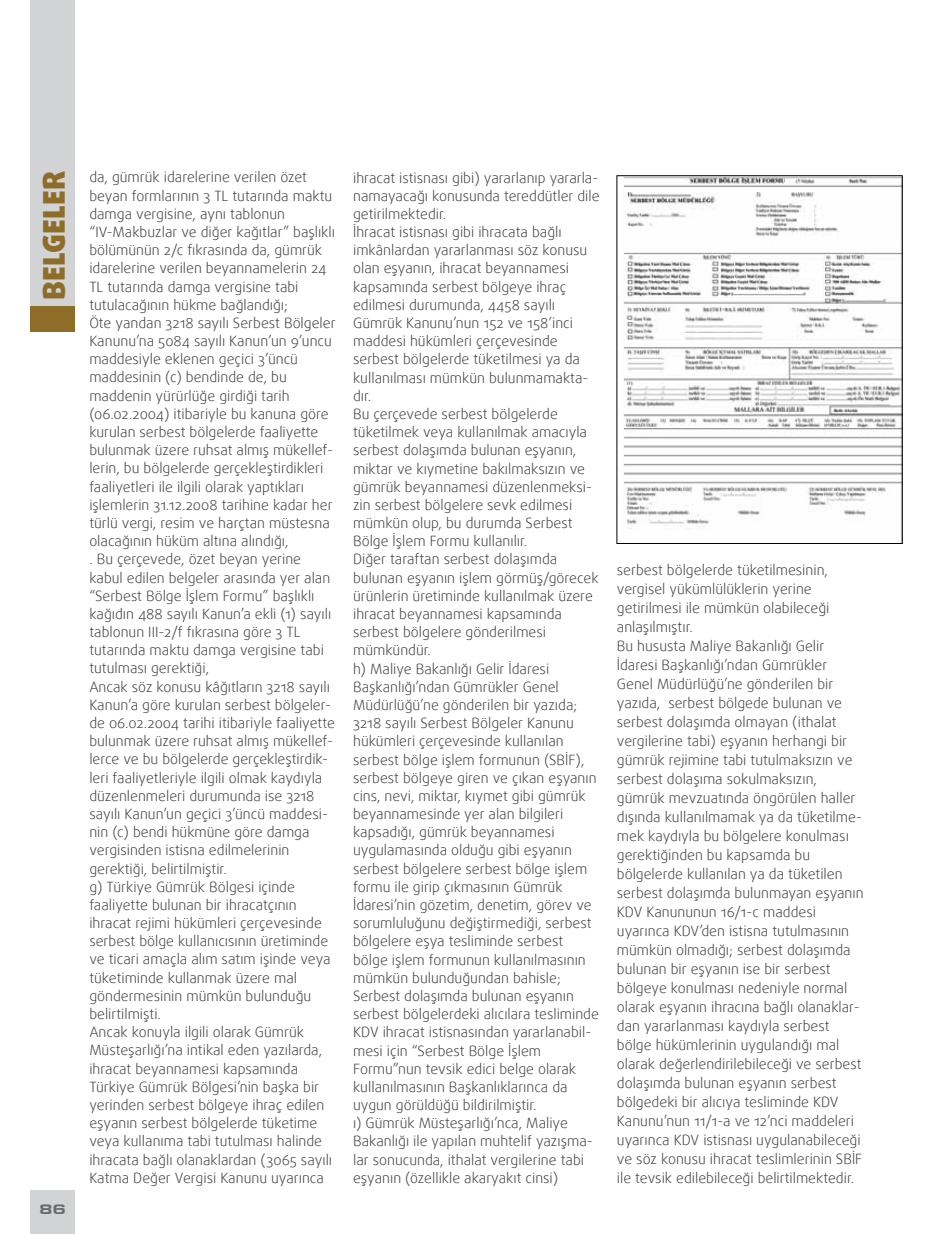
<style>
.page{position:relative;width:936px;height:1234px;background:#fff}
.page>*{position:absolute;margin:0;border:0;box-sizing:border-box;transform-origin:0 0}
.t1{font:900 30px "Daxline Pro";color:#8e6d29}
.t2{font:300 14.25px/18.1px "Daxline Pro";color:#414042}
.t3{font:14.25px "Eurostil Ext T Black";color:#696a6d}
</style>
<div class="page">
<div style="left:30px;top:0;width:45px;height:306px;background:#d1d3d4"></div>
<div style="left:30px;top:306px;width:45px;height:26px;background:#8e6d29"></div>
<img style="left:623px;top:177px;width:277px;height:352px">
<div style="left:30px;top:1190px;width:45px;height:43px;background:#d1d3d4"></div>
<p class="t1" style="left:33px;top:300px;width:129px;rotate:-90deg">belgeler</p>
<p class="t2" style="left:353px;top:168px;width:248px">ihracat istisnası gibi) yararlanıp yararla&shy;namayacağı konusunda tereddütler dile getirilmektedir.<br>İhracat istisnası gibi ihracata bağlı imkânlardan yararlanması söz konusu olan eşyanın, ihracat beyannamesi kapsamında serbest bölgeye ihraç edilmesi durumunda, 4458 sayılı Gümrük Kanunu’nun 152 ve 158’inci maddesi hükümleri çerçevesinde serbest bölgelerde tüketilmesi ya da kullanılması mümkün bulunmamakta&shy;dır.<br>Bu çerçevede serbest bölgelerde tüketilmek veya kullanılmak amacıyla serbest dolaşımda bulunan eşyanın, miktar ve kıymetine bakılmaksızın ve gümrük beyannamesi düzenlenmeksi&shy;zin serbest bölgelere sevk edilmesi mümkün olup, bu durumda Serbest Bölge İşlem Formu kullanılır.<br>Diğer taraftan serbest dolaşımda bulunan eşyanın işlem görmüş/görecek ürünlerin üretiminde kullanılmak üzere ihracat beyannamesi kapsamında serbest bölgelere gönderilmesi mümkündür.<br>h) Maliye Bakanlığı Gelir İdaresi Başkanlığı’ndan Gümrükler Genel Müdürlüğü’ne gönderilen bir yazıda; 3218 sayılı Serbest Bölgeler Kanunu hükümleri çerçevesinde kullanılan serbest bölge işlem formunun (SBİF), serbest bölgeye giren ve çıkan eşyanın cins, nevi, miktar, kıymet gibi gümrük beyannamesinde yer alan bilgileri kapsadığı, gümrük beyannamesi uygulamasında olduğu gibi eşyanın serbest bölgelere serbest bölge işlem formu ile girip çıkmasının Gümrük İdaresi’nin gözetim, denetim, görev ve sorumluluğunu değiştirmediği, serbest bölgelere eşya tesliminde serbest bölge işlem formunun kullanılmasının mümkün bulunduğundan bahisle; Serbest dolaşımda bulunan eşyanın serbest bölgelerdeki alıcılara tesliminde KDV ihracat istisnasından yararlanabil&shy;mesi için “Serbest Bölge İşlem Formu”nun tevsik edici belge olarak kullanılmasının Başkanlıklarınca da uygun görüldüğü bildirilmiştir.<br>ı) Gümrük Müsteşarlığı’nca, Maliye Bakanlığı ile yapılan muhtelif yazışma&shy;lar sonucunda, ithalat vergilerine tabi eşyanın (özellikle akaryakıt cinsi)</p>
<p class="t2" style="left:89px;top:168px;width:248px">da, gümrük idarelerine verilen özet beyan formlarının 3 TL tutarında maktu damga vergisine, aynı tablonun “IV-Makbuzlar ve diğer kağıtlar” başlıklı bölümünün 2/c fıkrasında da, gümrük idarelerine verilen beyannamelerin 24<br>TL tutarında damga vergisine tabi tutulacağının hükme bağlandığı;<br>Öte yandan 3218 sayılı Serbest Bölgeler Kanunu’na 5084 sayılı Kanun’un 9’uncu maddesiyle eklenen geçici 3’üncü maddesinin (c) bendinde de, bu maddenin yürürlüğe girdiği tarih (06.02.2004) itibariyle bu kanuna göre kurulan serbest bölgelerde faaliyette bulunmak üzere ruhsat almış mükellef&shy;lerin, bu bölgelerde gerçekleştirdikleri faaliyetleri ile ilgili olarak yaptıkları işlemlerin 31.12.2008 tarihine kadar her türlü vergi, resim ve harçtan müstesna olacağının hüküm altına alındığı,<br>. Bu çerçevede, özet beyan yerine kabul edilen belgeler arasında yer alan “Serbest Bölge İşlem Formu” başlıklı kağıdın 488 sayılı Kanun’a ekli (1) sayılı tablonun III-2/f fıkrasına göre 3 TL tutarında maktu damga vergisine tabi tutulması gerektiği,<br>Ancak söz konusu kâğıtların 3218 sayılı Kanun’a göre kurulan serbest bölgeler&shy;de 06.02.2004 tarihi itibariyle faaliyette bulunmak üzere ruhsat almış mükellef&shy;lerce ve bu bölgelerde gerçekleştirdik&shy;leri faaliyetleriyle ilgili olmak kaydıyla düzenlenmeleri durumunda ise 3218 sayılı Kanun’un geçici 3’üncü maddesi&shy;nin (c) bendi hükmüne göre damga vergisinden istisna edilmelerinin gerektiği, belirtilmiştir.<br>g) Türkiye Gümrük Bölgesi içinde faaliyette bulunan bir ihracatçının ihracat rejimi hükümleri çerçevesinde serbest bölge kullanıcısının üretiminde ve ticari amaçla alım satım işinde veya tüketiminde kullanmak üzere mal göndermesinin mümkün bulunduğu belirtilmişti.<br>Ancak konuyla ilgili olarak Gümrük Müsteşarlığı’na intikal eden yazılarda, ihracat beyannamesi kapsamında Türkiye Gümrük Bölgesi’nin başka bir yerinden serbest bölgeye ihraç edilen eşyanın serbest bölgelerde tüketime veya kullanıma tabi tutulması halinde ihracata bağlı olanaklardan (3065 sayılı Katma Değer Vergisi Kanunu uyarınca</p>
<p class="t3" style="left:39px;top:1200px;width:29px">86</p>
<p class="t2" style="left:617px;top:560px;width:248px;line-height:19px">serbest bölgelerde tüketilmesinin, vergisel yükümlülüklerin yerine getirilmesi ile mümkün olabileceği anlaşılmıştır.<br>Bu hususta Maliye Bakanlığı Gelir İdaresi Başkanlığı’ndan Gümrükler Genel Müdürlüğü’ne gönderilen bir yazıda, serbest bölgede bulunan ve serbest dolaşımda olmayan (ithalat vergilerine tabi) eşyanın herhangi bir gümrük rejimine tabi tutulmaksızın ve serbest dolaşıma sokulmaksızın, gümrük mevzuatında öngörülen haller dışında kullanılmamak ya da tüketilme&shy;mek kaydıyla bu bölgelere konulması gerektiğinden bu kapsamda bu bölgelerde kullanılan ya da tüketilen serbest dolaşımda bulunmayan eşyanın KDV Kanununun 16/1-c maddesi uyarınca KDV’den istisna tutulmasının mümkün olmadığı; serbest dolaşımda bulunan bir eşyanın ise bir serbest bölgeye konulması nedeniyle normal olarak eşyanın ihracına bağlı olanaklar&shy;dan yararlanması kaydıyla serbest bölge hükümlerinin uygulandığı mal olarak değerlendirilebileceği ve serbest dolaşımda bulunan eşyanın serbest bölgedeki bir alıcıya tesliminde KDV Kanunu’nun 11/1-a ve 12’nci maddeleri uyarınca KDV istisnası uygulanabileceği ve söz konusu ihracat teslimlerinin SBİF ile tevsik edilebileceği belirtilmektedir.</p>
</div>
